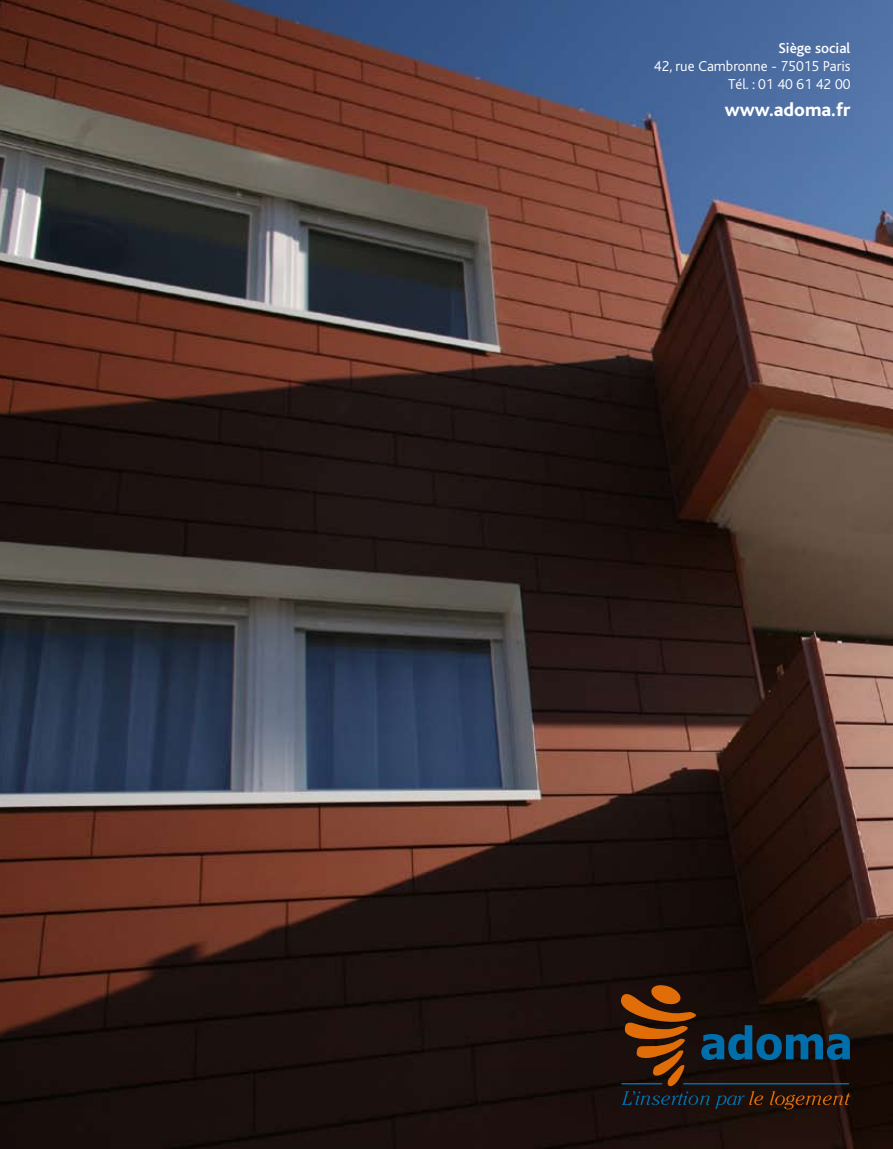
<style>
.page{position:relative;width:893px;height:1149px;background:#fff}
.page>*{position:absolute;margin:0;border:0;box-sizing:border-box;transform-origin:0 0}
.t1{font:800 19.5px "Bliss";color:#fff}
.t2{font:300 15px/18px "Bliss";color:#fff;text-align:right}
.t3{font:500 15px "Bliss";color:#fff}
</style>
<div class="page">
<img style="left:0;top:0;width:893px;height:1148px">
<svg style="left:620px;top:983px;width:230px;height:125px"></svg>
<hr style="left:622px;top:1082px;width:40px;height:2px;background:#006eab">
<hr style="left:684px;top:1082px;width:164px;height:2px;background:#006eab">
<p class="t3" style="left:778px;top:40px;width:73px">Siège social</p>
<p class="t2" style="left:654px;top:58px;width:198px">42, rue Cambronne - 75015 Paris<br>Tél. : 01 40 61 42 00</p>
<h1 class="t1" style="left:725px;top:99px;width:127px">www.adoma.fr</h1>
</div>
